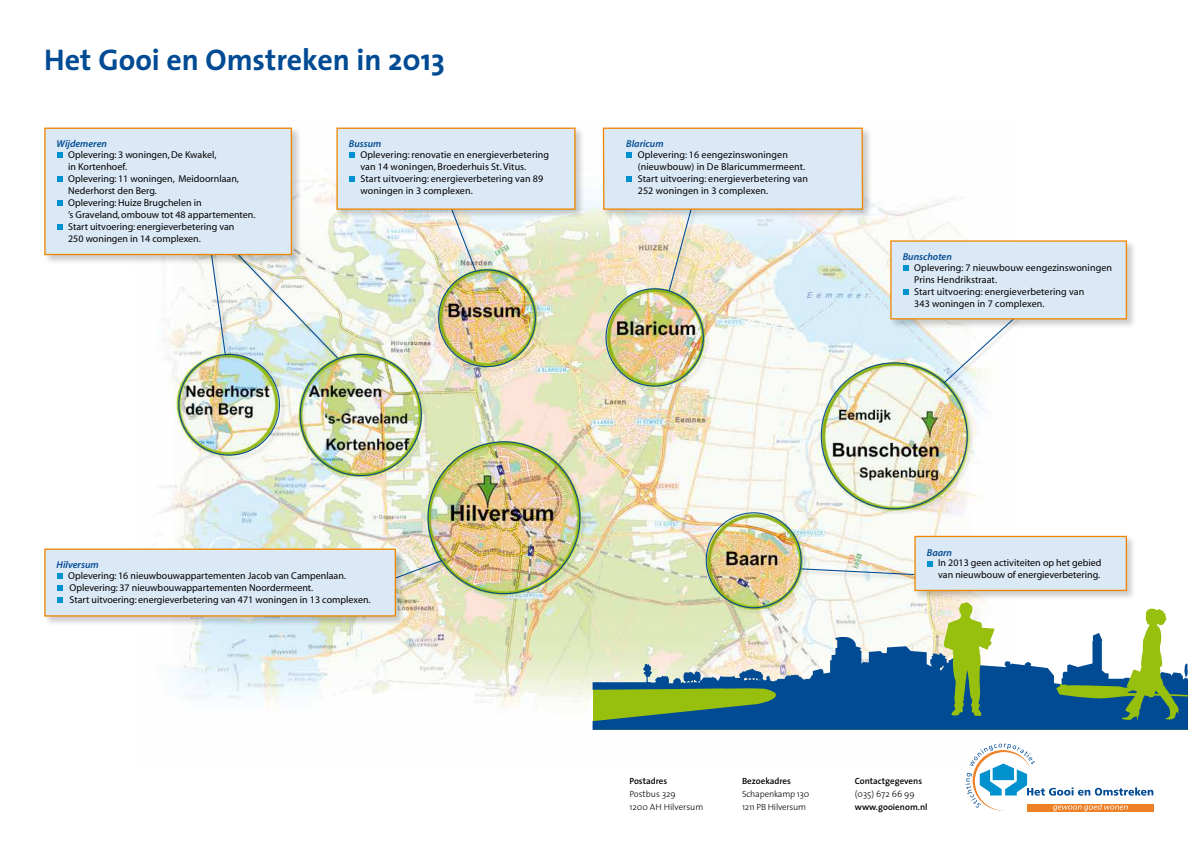
<style>
.page{position:relative;width:1188px;height:842px;background:#fff}
.page>*{position:absolute;margin:0;border:0;box-sizing:border-box;transform-origin:0 0}
.t1{font:700 30px "The Sans";color:#004b93}
.t2{font:10px/12px "Myriad MM 400 600";color:#000}
.t3{font:10px "Myriad MM It 565 600";color:#004b93}
.t4{font:600 9px "The Sans";color:#000}
.t5{font:300 9px/13px "The Sans";color:#000}
.t6{font:300 9px/13px "The Sans";letter-spacing:-.02em;color:#000}
</style>
<div class="page">
<img style="left:160px;top:178px;width:847px;height:566px">
<div style="left:441px;top:183px;width:40px;height:93px;background:#000;opacity:.2"></div>
<svg style="left:440px;top:220px;width:37px;height:49px"></svg>
<div style="left:198px;top:213px;width:146px;height:151px;background:#000;opacity:.2"></div>
<div style="left:944px;top:290px;width:106px;height:98px;background:#fff"></div>
<svg style="left:942px;top:329px;width:68px;height:53px"></svg>
<div style="left:801px;top:568px;width:119px;height:13px;background:#000;opacity:.2"></div>
<svg style="left:808px;top:568px;width:105px;height:8px"></svg>
<div style="left:366px;top:560px;width:82px;height:35px;background:#000;opacity:.2"></div>
<svg style="left:405px;top:559px;width:22px;height:31px"></svg>
<div style="left:605px;top:288px;width:104px;height:104px;background:#000;opacity:.2"></div>
<div style="left:705px;top:512px;width:103px;height:102px;background:#000;opacity:.2"></div>
<div style="left:438px;top:269px;width:104px;height:104px;background:#000;opacity:.2"></div>
<div style="left:178px;top:354px;width:108px;height:108px;background:#000;opacity:.2"></div>
<div style="left:299px;top:354px;width:128px;height:128px;background:#000;opacity:.2"></div>
<div style="left:820px;top:362px;width:153px;height:153px;background:#000;opacity:.2"></div>
<div style="left:427px;top:441px;width:159px;height:159px;background:#000;opacity:.2"></div>
<svg style="left:197px;top:185px;width:142px;height:175px"></svg>
<div style="left:601px;top:126px;width:271px;height:94px;background:#000;opacity:.2"></div>
<svg style="left:602px;top:127px;width:262px;height:165px;background:#e1e6e4"></svg>
<div style="left:43px;top:126px;width:259px;height:139px;background:#000;opacity:.2"></div>
<div style="left:45px;top:128px;width:246px;height:126px;background:#dbe8f5"></div>
<svg style="left:57px;top:152px;width:5px;height:6px"></svg>
<svg style="left:57px;top:176px;width:5px;height:6px"></svg>
<svg style="left:57px;top:200px;width:5px;height:6px"></svg>
<svg style="left:57px;top:224px;width:5px;height:6px"></svg>
<div style="left:44px;top:128px;width:248px;height:127px;border:1px solid #ef8600"></div>
<div style="left:43px;top:547px;width:362px;height:79px;background:#000;opacity:.2"></div>
<div style="left:45px;top:549px;width:350px;height:67px;background:#dbe8f5"></div>
<svg style="left:57px;top:573px;width:5px;height:6px"></svg>
<svg style="left:57px;top:585px;width:5px;height:6px"></svg>
<svg style="left:57px;top:597px;width:5px;height:6px"></svg>
<div style="left:44px;top:549px;width:352px;height:68px;border:1px solid #ef8600"></div>
<div style="left:913px;top:534px;width:223px;height:67px;background:#000;opacity:.2"></div>
<div style="left:915px;top:536px;width:211px;height:54px;background:#dbe8f5"></div>
<svg style="left:927px;top:561px;width:5px;height:5px"></svg>
<div style="left:914px;top:536px;width:213px;height:55px;border:1px solid #ef8600"></div>
<div style="left:889px;top:239px;width:248px;height:90px;background:#000;opacity:.2"></div>
<div style="left:891px;top:241px;width:235px;height:78px;background:#dbe8f5"></div>
<svg style="left:903px;top:265px;width:5px;height:6px"></svg>
<svg style="left:903px;top:289px;width:5px;height:6px"></svg>
<div style="left:890px;top:240px;width:237px;height:79px;border:1px solid #ef8600"></div>
<div style="left:335px;top:126px;width:250px;height:94px;background:#000;opacity:.2"></div>
<div style="left:337px;top:128px;width:238px;height:81px;background:#dbe8f5"></div>
<svg style="left:349px;top:152px;width:6px;height:6px"></svg>
<svg style="left:349px;top:176px;width:6px;height:6px"></svg>
<div style="left:336px;top:128px;width:239px;height:82px;border:1px solid #ef8600"></div>
<svg style="left:965px;top:744px;width:188px;height:67px"></svg>
<svg style="left:592px;top:633px;width:596px;height:97px;background:#65929f"></svg>
<svg style="left:1122px;top:608px;width:57px;height:112px"></svg>
<svg style="left:943px;top:602px;width:94px;height:114px"></svg>
<h1 class="t1" style="left:44px;top:35px;width:402px">Het Gooi en Omstreken in 2013</h1>
<p class="t3" style="left:57px;top:139px;width:52px">Wijdemeren</p>
<p class="t2" style="left:68px;top:149px;width:189px">Oplevering: 3 woningen, De Kwakel,<br>in Kortenhoef.<br>Oplevering: 11 woningen, Meidoornlaan,<br>Nederhorst den Berg.<br>Oplevering: Huize Brugchelen in<br>’s Graveland, ombouw tot 48 appartementen.<br>Start uitvoering: energieverbetering van<br>250 woningen in 14 complexen.</p>
<p class="t3" style="left:349px;top:139px;width:34px">Bussum</p>
<p class="t2" style="left:360px;top:149px;width:190px">Oplevering: renovatie en energieverbetering van 14 woningen, Broederhuis St. Vitus.<br>Start uitvoering: energieverbetering van 89 woningen in 3 complexen.</p>
<p class="t3" style="left:626px;top:139px;width:39px">Blaricum</p>
<p class="t2" style="left:638px;top:149px;width:172px">Oplevering: 16 eengezinswoningen (nieuwbouw) in De Blaricummermeent.<br>Start uitvoering: energieverbetering van 252 woningen in 3 complexen.</p>
<p class="t3" style="left:902px;top:252px;width:51px">Bunschoten</p>
<p class="t2" style="left:914px;top:262px;width:199px">Oplevering: 7 nieuwbouw eengezinswoningen Prins Hendrikstraat.<br>Start uitvoering: energieverbetering van<br>343 woningen in 7 complexen.</p>
<p class="t3" style="left:57px;top:560px;width:44px">Hilversum</p>
<p class="t2" style="left:68px;top:570px;width:304px">Oplevering: 16 nieuwbouwappartementen Jacob van Campenlaan.<br>Oplevering: 37 nieuwbouwappartementen Noordermeent.<br>Start uitvoering: energieverbetering van 471 woningen in 13 complexen.</p>
<p class="t3" style="left:927px;top:547px;width:27px">Baarn</p>
<p class="t2" style="left:938px;top:557px;width:165px">In 2013 geen activiteiten op het gebied van nieuwbouw of energieverbetering.</p>
<p class="t4" style="left:629px;top:774px;width:39px">Postadres</p>
<p class="t5" style="left:629px;top:788px;width:76px">Postbus 329<br>1200 AH Hilversum</p>
<p class="t4" style="left:742px;top:774px;width:50px">Bezoekadres</p>
<p class="t6" style="left:742px;top:788px;width:69px">Schapenkamp 130<br>1211 PB Hilversum</p>
<p class="t4" style="left:855px;top:774px;width:69px">Contactgegevens</p>
<p class="t5" style="left:855px;top:788px;width:61px">(035) 672 66 99</p>
<p class="t4" style="left:855px;top:800px;width:74px">www.gooienom.nl</p>
</div>
